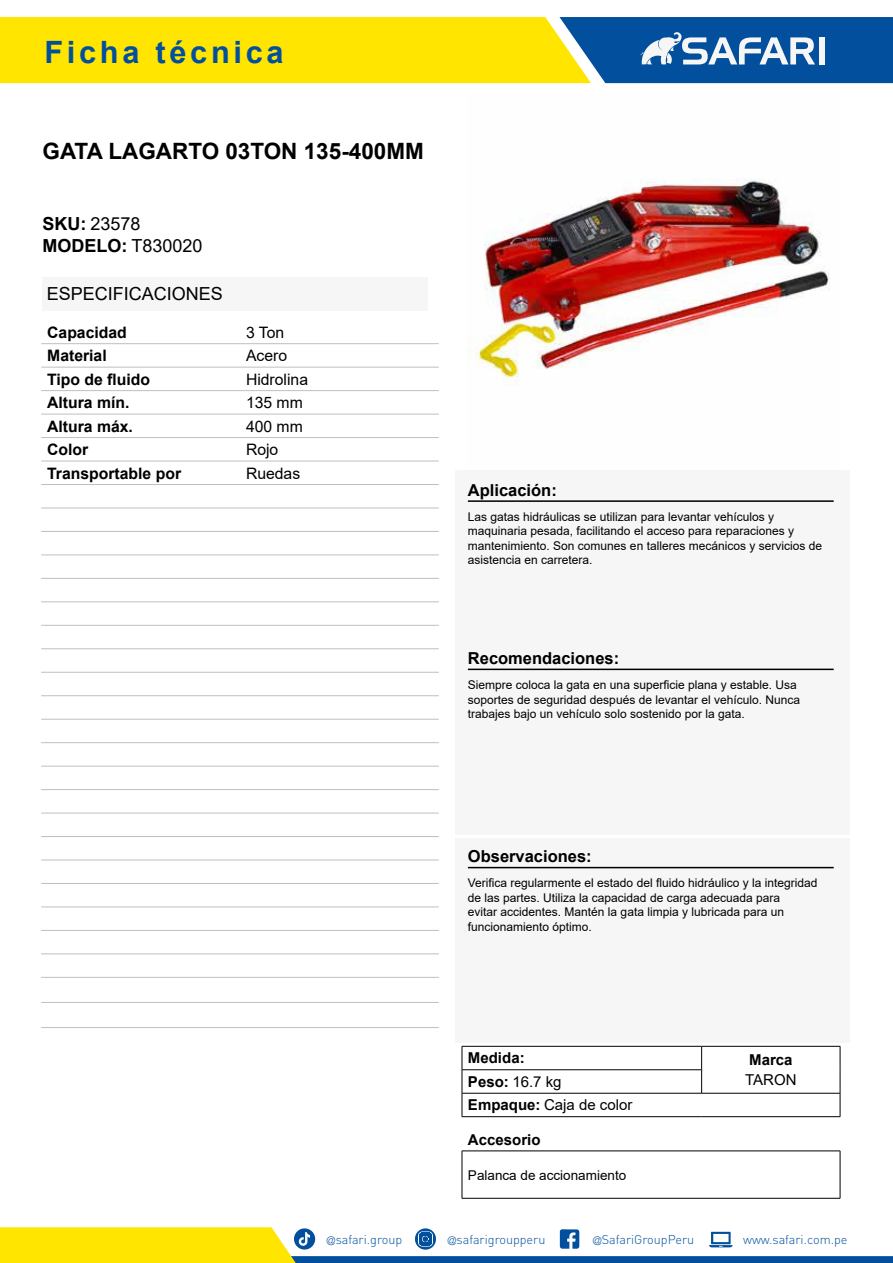
<style>
.page{position:relative;width:893px;height:1263px;background:#fff}
.page>*{position:absolute;margin:0;border:0;box-sizing:border-box;transform-origin:0 0}
.t1{font:700 30.75px "Arial";letter-spacing:.12em;color:#02509d}
.t2{font:700 22.5px "Arial";color:#000}
.t3{font:18px/21.9px "Arial";color:#000}
.t4{font:700 16.5px "Arial";color:#000}
.t5{font:700 15.75px "Arial";color:#000}
.t6{font:15.75px "Arial";color:#000}
.t7{font:15px "Arial";color:#000}
.t8{font:700 15px "Arial";color:#000}
.t9{font:13.5px "Arial";color:#000}
.t10{font:300 12.6px "DIN";color:#02509d}
.t11{font:12px/14.4px "Arial";color:#000}
.s1{font-weight:700}
.s2{font-family:"Helvetica LT Std";font-stretch:condensed;font-size:11.25px}
</style>
<div class="page">
<svg style="left:0;top:1227px;width:893px;height:36px"></svg>
<svg style="left:0;top:17px;width:893px;height:66px;background:#b1b83e"></svg>
<div style="left:819px;top:37px;width:6px;height:27px;background:#f6f6f6"></div>
<div style="left:455px;top:470px;width:395px;height:174px;background:#f6f6f6"></div>
<hr style="left:468px;top:500px;width:366px;height:2px;background:#000">
<div style="left:455px;top:638px;width:395px;height:196px;background:#f6f6f6"></div>
<hr style="left:468px;top:669px;width:366px;height:1px;background:#000">
<div style="left:455px;top:838px;width:395px;height:204px;background:#f6f6f6"></div>
<hr style="left:468px;top:867px;width:366px;height:1px;background:#000">
<hr style="left:462px;top:1151px;width:378px;height:1px;background:#000">
<hr style="left:462px;top:1151px;width:1px;height:47px;background:#000">
<hr style="left:840px;top:1151px;width:1px;height:47px;background:#000">
<hr style="left:462px;top:1198px;width:378px;height:1px;background:#000">
<hr style="left:41px;top:343px;width:199px;height:1px;background:#bfbfbf">
<hr style="left:240px;top:343px;width:199px;height:1px;background:#bfbfbf">
<hr style="left:41px;top:1027px;width:199px;height:1px;background:#bfbfbf">
<hr style="left:240px;top:1027px;width:199px;height:1px;background:#bfbfbf">
<hr style="left:41px;top:367px;width:199px;height:1px;background:#bfbfbf">
<hr style="left:240px;top:367px;width:199px;height:1px;background:#bfbfbf">
<hr style="left:41px;top:390px;width:199px;height:1px;background:#bfbfbf">
<hr style="left:240px;top:390px;width:199px;height:1px;background:#bfbfbf">
<hr style="left:41px;top:414px;width:199px;height:1px;background:#bfbfbf">
<hr style="left:240px;top:414px;width:199px;height:1px;background:#bfbfbf">
<hr style="left:41px;top:437px;width:199px;height:1px;background:#bfbfbf">
<hr style="left:240px;top:437px;width:199px;height:1px;background:#bfbfbf">
<hr style="left:41px;top:461px;width:199px;height:1px;background:#bfbfbf">
<hr style="left:240px;top:461px;width:199px;height:1px;background:#bfbfbf">
<hr style="left:41px;top:484px;width:199px;height:1px;background:#bfbfbf">
<hr style="left:240px;top:484px;width:199px;height:1px;background:#bfbfbf">
<hr style="left:41px;top:508px;width:199px;height:1px;background:#bfbfbf">
<hr style="left:240px;top:508px;width:199px;height:1px;background:#bfbfbf">
<hr style="left:41px;top:531px;width:199px;height:1px;background:#bfbfbf">
<hr style="left:240px;top:531px;width:199px;height:1px;background:#bfbfbf">
<hr style="left:41px;top:555px;width:199px;height:1px;background:#bfbfbf">
<hr style="left:240px;top:555px;width:199px;height:1px;background:#bfbfbf">
<hr style="left:41px;top:578px;width:199px;height:1px;background:#bfbfbf">
<hr style="left:240px;top:578px;width:199px;height:1px;background:#bfbfbf">
<hr style="left:41px;top:602px;width:199px;height:1px;background:#bfbfbf">
<hr style="left:240px;top:602px;width:199px;height:1px;background:#bfbfbf">
<hr style="left:41px;top:625px;width:199px;height:1px;background:#bfbfbf">
<hr style="left:240px;top:625px;width:199px;height:1px;background:#bfbfbf">
<hr style="left:41px;top:648px;width:199px;height:1px;background:#bfbfbf">
<hr style="left:240px;top:648px;width:199px;height:1px;background:#bfbfbf">
<hr style="left:41px;top:672px;width:199px;height:1px;background:#bfbfbf">
<hr style="left:240px;top:672px;width:199px;height:1px;background:#bfbfbf">
<hr style="left:41px;top:695px;width:199px;height:1px;background:#bfbfbf">
<hr style="left:240px;top:695px;width:199px;height:1px;background:#bfbfbf">
<hr style="left:41px;top:719px;width:199px;height:1px;background:#bfbfbf">
<hr style="left:240px;top:719px;width:199px;height:1px;background:#bfbfbf">
<hr style="left:41px;top:742px;width:199px;height:1px;background:#bfbfbf">
<hr style="left:240px;top:742px;width:199px;height:1px;background:#bfbfbf">
<hr style="left:41px;top:766px;width:199px;height:1px;background:#bfbfbf">
<hr style="left:240px;top:766px;width:199px;height:1px;background:#bfbfbf">
<hr style="left:41px;top:789px;width:199px;height:1px;background:#bfbfbf">
<hr style="left:240px;top:789px;width:199px;height:1px;background:#bfbfbf">
<hr style="left:41px;top:813px;width:199px;height:1px;background:#bfbfbf">
<hr style="left:240px;top:813px;width:199px;height:1px;background:#bfbfbf">
<hr style="left:41px;top:836px;width:199px;height:1px;background:#bfbfbf">
<hr style="left:240px;top:836px;width:199px;height:1px;background:#bfbfbf">
<hr style="left:41px;top:860px;width:199px;height:1px;background:#bfbfbf">
<hr style="left:240px;top:860px;width:199px;height:1px;background:#bfbfbf">
<hr style="left:41px;top:883px;width:199px;height:1px;background:#bfbfbf">
<hr style="left:240px;top:883px;width:199px;height:1px;background:#bfbfbf">
<hr style="left:41px;top:907px;width:199px;height:1px;background:#bfbfbf">
<hr style="left:240px;top:907px;width:199px;height:1px;background:#bfbfbf">
<hr style="left:41px;top:930px;width:199px;height:1px;background:#bfbfbf">
<hr style="left:240px;top:930px;width:199px;height:1px;background:#bfbfbf">
<hr style="left:41px;top:954px;width:199px;height:1px;background:#bfbfbf">
<hr style="left:240px;top:954px;width:199px;height:1px;background:#bfbfbf">
<hr style="left:41px;top:977px;width:199px;height:1px;background:#bfbfbf">
<hr style="left:240px;top:977px;width:199px;height:1px;background:#bfbfbf">
<hr style="left:41px;top:1002px;width:199px;height:1px;background:#bfbfbf">
<hr style="left:240px;top:1002px;width:199px;height:1px;background:#bfbfbf">
<img style="left:467px;top:178px;width:363px;height:208px">
<div style="left:43px;top:277px;width:385px;height:33px;background:#f6f6f6"></div>
<hr style="left:462px;top:1069px;width:239px;height:1px;background:#000">
<hr style="left:462px;top:1093px;width:240px;height:1px;background:#000">
<hr style="left:702px;top:1093px;width:138px;height:1px;background:#000">
<hr style="left:462px;top:1046px;width:240px;height:1px;background:#000">
<hr style="left:702px;top:1046px;width:138px;height:1px;background:#000">
<svg style="left:701px;top:1046px;width:1px;height:47px"></svg>
<svg style="left:462px;top:1046px;width:1px;height:70px"></svg>
<svg style="left:840px;top:1046px;width:1px;height:70px"></svg>
<hr style="left:462px;top:1116px;width:240px;height:1px;background:#000">
<hr style="left:702px;top:1116px;width:138px;height:1px;background:#000">
<h1 class="t1" style="left:44px;top:34px;width:241px">Ficha técnica</h1>
<h2 class="t2" style="left:43px;top:142px;width:383px">GATA LAGARTO 03TON 135-400MM</h2>
<h3 class="t3" style="left:43px;top:213px;width:161px"><span class="s1">SKU:</span> 23578<br><span class="s1">MODELO:</span> T830020</h3>
<h3 class="t3" style="left:47px;top:282px;width:178px">ESPECIFICACIONES</h3>
<h3 class="t5" style="left:47px;top:326px;width:81px">Capacidad</h3>
<h3 class="t6" style="left:246px;top:326px;width:40px">3 Ton</h3>
<h3 class="t5" style="left:47px;top:350px;width:61px">Material</h3>
<h3 class="t6" style="left:246px;top:350px;width:43px">Acero</h3>
<h3 class="t5" style="left:47px;top:368px;width:104px">Tipo de fluido</h3>
<h3 class="t6" style="left:246px;top:373px;width:64px">Hidrolina</h3>
<h3 class="t5" style="left:47px;top:391px;width:84px">Altura mín.</h3>
<h3 class="t6" style="left:246px;top:397px;width:58px">135 mm</h3>
<h3 class="t5" style="left:47px;top:415px;width:87px">Altura máx.</h3>
<h3 class="t6" style="left:246px;top:420px;width:58px">400 mm</h3>
<h3 class="t5" style="left:47px;top:444px;width:43px">Color</h3>
<h3 class="t6" style="left:246px;top:439px;width:34px">Rojo</h3>
<h3 class="t5" style="left:47px;top:467px;width:135px">Transportable por</h3>
<h3 class="t6" style="left:246px;top:467px;width:56px">Ruedas</h3>
<h3 class="t4" style="left:468px;top:484px;width:90px">Aplicación:</h3>
<p class="t11" style="left:468px;top:511px;width:356px">Las gatas hidráulicas se utilizan para levantar vehículos y maquinaria pesada, facilitando el acceso para reparaciones y mantenimiento. Son comunes en talleres mecánicos y servicios de asistencia en carretera.</p>
<h3 class="t4" style="left:468px;top:652px;width:153px">Recomendaciones:</h3>
<p class="t11" style="left:468px;top:678px;width:334px">Siempre coloca la gata en una superficie plana y estable. Usa soportes de seguridad después de levantar el vehículo. Nunca trabajes bajo un vehículo solo sostenido por la gata.</p>
<h3 class="t4" style="left:468px;top:850px;width:125px">Observaciones:</h3>
<p class="t11" style="left:468px;top:876px;width:351px">Verifica regularmente el estado del fluido hidráulico y la integridad de las partes. Utiliza la capacidad de carga adecuada para<br>evitar accidentes. Mantén la gata limpia y lubricada para un funcionamiento óptimo.</p>
<p class="t8" style="left:468px;top:1052px;width:58px">Medida:</p>
<p class="t8" style="left:749px;top:1054px;width:45px">Marca</p>
<p class="t7" style="left:468px;top:1076px;width:95px"><span class="s1">Peso:</span> 16.7 kg</p>
<p class="t7" style="left:745px;top:1074px;width:53px">TARON</p>
<p class="t7" style="left:468px;top:1094px;width:166px"><span class="s1">Empaque:</span> Caja de color</p>
<p class="t8" style="left:468px;top:1134px;width:74px">Accesorio</p>
<p class="t9" style="left:468px;top:1170px;width:160px">Palanca de accionamiento</p>
<p class="t10" style="left:327px;top:1234px;width:77px"><span class="s2">@</span>safari.group</p>
<p class="t10" style="left:448px;top:1234px;width:99px"><span class="s2">@</span>safarigroupperu</p>
<p class="t10" style="left:593px;top:1234px;width:103px"><span class="s2">@</span>SafariGroupPeru</p>
<p class="t10" style="left:743px;top:1234px;width:106px">www.safari.com.pe</p>
</div>
